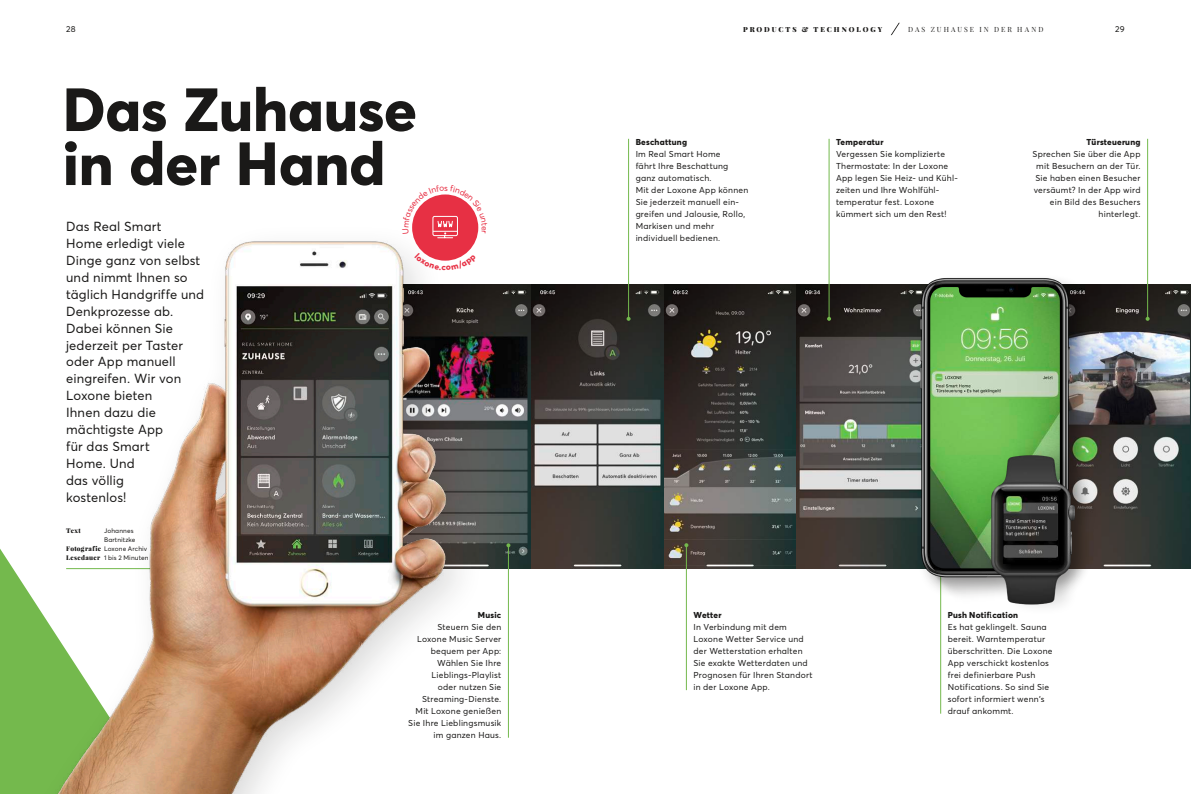
<style>
.page{position:relative;width:1191px;height:794px;background:#fff}
.page>*{position:absolute;margin:0;border:0;box-sizing:border-box;transform-origin:0 0}
.t1{font:800 60px/54px "Averta";color:#1a1918}
.t2{font:13px/16.9px "Averta";letter-spacing:.01em;color:#1a1918}
.t3{font:8.5px/12px "Averta";letter-spacing:.025em;color:#1a1918}
.t4{font:800 8.5px "Averta";letter-spacing:.025em;color:#1a1918}
.t5{font:900 7px "Playfair Display";letter-spacing:.28em;color:#1a1918}
.t6{font:7px "Playfair Display";letter-spacing:.295em;color:#1a1918}
.t7{font:6.5px/9px "Averta";letter-spacing:.015em;color:#1a1918}
.t8{font:900 6.5px "Playfair Display";letter-spacing:.05em;color:#1a1918}
.s1{font-family:"Playfair Display";font-weight:900}
</style>
<div class="page">
<svg style="left:0;top:549px;width:26px;height:245px;background:#7fbe5b"></svg>
<img style="left:532px;top:284px;width:382px;height:285px">
<img style="left:486px;top:284px;width:44px;height:285px">
<div style="left:26px;top:221px;width:460px;height:573px;background:#1a1918;opacity:.15"></div>
<img style="left:27px;top:221px;width:447px;height:573px">
<hr style="left:508px;top:545px;width:1px;height:192px;background:#74b94d">
<svg style="left:506px;top:543px;width:4px;height:4px"></svg>
<div style="left:412px;top:194px;width:66px;height:67px;background:#e73044;border-radius:50%"></div>
<img style="left:1090px;top:284px;width:101px;height:285px">
<hr style="left:686px;top:545px;width:1px;height:145px;background:#74b94d">
<svg style="left:684px;top:543px;width:4px;height:4px"></svg>
<hr style="left:628px;top:139px;width:1px;height:180px;background:#74b94d">
<svg style="left:626px;top:317px;width:4px;height:4px"></svg>
<hr style="left:828px;top:139px;width:1px;height:180px;background:#74b94d">
<svg style="left:827px;top:317px;width:4px;height:4px"></svg>
<hr style="left:1147px;top:139px;width:1px;height:180px;background:#74b94d">
<svg style="left:1145px;top:317px;width:4px;height:4px"></svg>
<hr style="left:940px;top:545px;width:1px;height:168px;background:#74b94d">
<img style="left:1090px;top:290px;width:17px;height:134px">
<div style="left:916px;top:274px;width:174px;height:324px;background:#1a1918;opacity:.35"></div>
<img style="left:914px;top:274px;width:162px;height:315px">
<div style="left:990px;top:442px;width:108px;height:174px;background:#1a1918;opacity:.15"></div>
<img style="left:987px;top:448px;width:87px;height:162px">
<img style="left:1004px;top:496px;width:54px;height:67px">
<svg style="left:891px;top:22px;width:9px;height:14px"></svg>
<svg style="left:402px;top:194px;width:84px;height:45px"></svg>
<svg style="left:414px;top:253px;width:63px;height:17px"></svg>
<p class="t3" style="left:66px;top:23px;width:11px">28</p>
<p class="t5" style="left:743px;top:24px;width:141px">PRODUCTS &amp; TECHNOLOGY</p>
<p class="t6" style="left:908px;top:25px;width:137px">DAS ZUHAUSE IN DER HAND</p>
<p class="t3" style="left:1115px;top:23px;width:11px">29</p>
<h1 class="t1" style="left:63px;top:82px;width:355px">Das Zuhause in der Hand</h1>
<p class="t2" style="left:66px;top:218px;width:139px">Das Real Smart<br>Home erledigt viele<br>Dinge ganz von selbst und nimmt Ihnen so täglich Handgriffe und<br>Denkprozesse ab.<br>Dabei können Sie jederzeit per Taster oder App manuell eingreifen. Wir von<br>Loxone bieten<br>Ihnen dazu die mächtigste App<br>für das Smart<br>Home. Und<br>das völlig<br>kostenlos!</p>
<p class="t7" style="left:104px;top:526px;width:33px">Johannes<br>Bartnitzke</p>
<p class="t7" style="left:104px;top:553px;width:46px">1 bis 2 Minuten</p>
<p class="t8" style="left:66px;top:526px;width:16px">Text</p>
<p class="t7" style="left:66px;top:544px;width:83px"><span class="s1">Fotografie</span> Loxone Archiv</p>
<p class="t8" style="left:66px;top:553px;width:36px">Lesedauer</p>
<p class="t4" style="left:478px;top:609px;width:25px">Music</p>
<p class="t3" style="left:408px;top:620px;width:95px;text-align:right">Steuern Sie den<br>Loxone Music Server bequem per App:<br>Wählen Sie Ihre<br>Lieblings-Playlist<br>oder nutzen Sie<br>Streaming-Dienste.<br>Mit Loxone genießen<br>Sie Ihre Lieblingsmusik im ganzen Haus.</p>
<p class="t4" style="left:635px;top:137px;width:53px">Beschattung</p>
<p class="t3" style="left:635px;top:148px;width:114px">Im Real Smart Home<br>fährt Ihre Beschattung ganz automatisch.<br>Mit der Loxone App können<br>Sie jederzeit manuell ein&shy;greifen und Jalousie, Rollo,<br>Markisen und mehr individuell bedienen.</p>
<p class="t4" style="left:836px;top:137px;width:49px">Temperatur</p>
<p class="t3" style="left:836px;top:148px;width:123px">Vergessen Sie komplizierte<br>Thermostate: In der Loxone<br>App legen Sie Heiz- und Kühl&shy;zeiten und Ihre Wohlfühl&shy;temperatur fest. Loxone kümmert sich um den Rest!</p>
<p class="t4" style="left:1086px;top:137px;width:55px">Türsteuerung</p>
<p class="t3" style="left:1032px;top:148px;width:110px;text-align:right">Sprechen Sie über die App mit Besuchern an der Tür.<br>Sie haben einen Besucher versäumt? In der App wird ein Bild des Besuchers hinterlegt.</p>
<p class="t4" style="left:693px;top:609px;width:30px">Wetter</p>
<p class="t3" style="left:693px;top:620px;width:121px">In Verbindung mit dem<br>Loxone Wetter Service und der Wetterstation erhalten<br>Sie exakte Wetterdaten und<br>Prognosen für Ihren Standort in der Loxone App.</p>
<p class="t4" style="left:947px;top:609px;width:72px">Push Notification</p>
<p class="t3" style="left:947px;top:620px;width:106px">Es hat geklingelt. Sauna bereit. Warntemperatur überschritten. Die Loxone<br>App verschickt kostenlos frei definierbare Push<br>Notifications. So sind Sie sofort informiert wenn’s drauf ankommt.</p>
</div>
